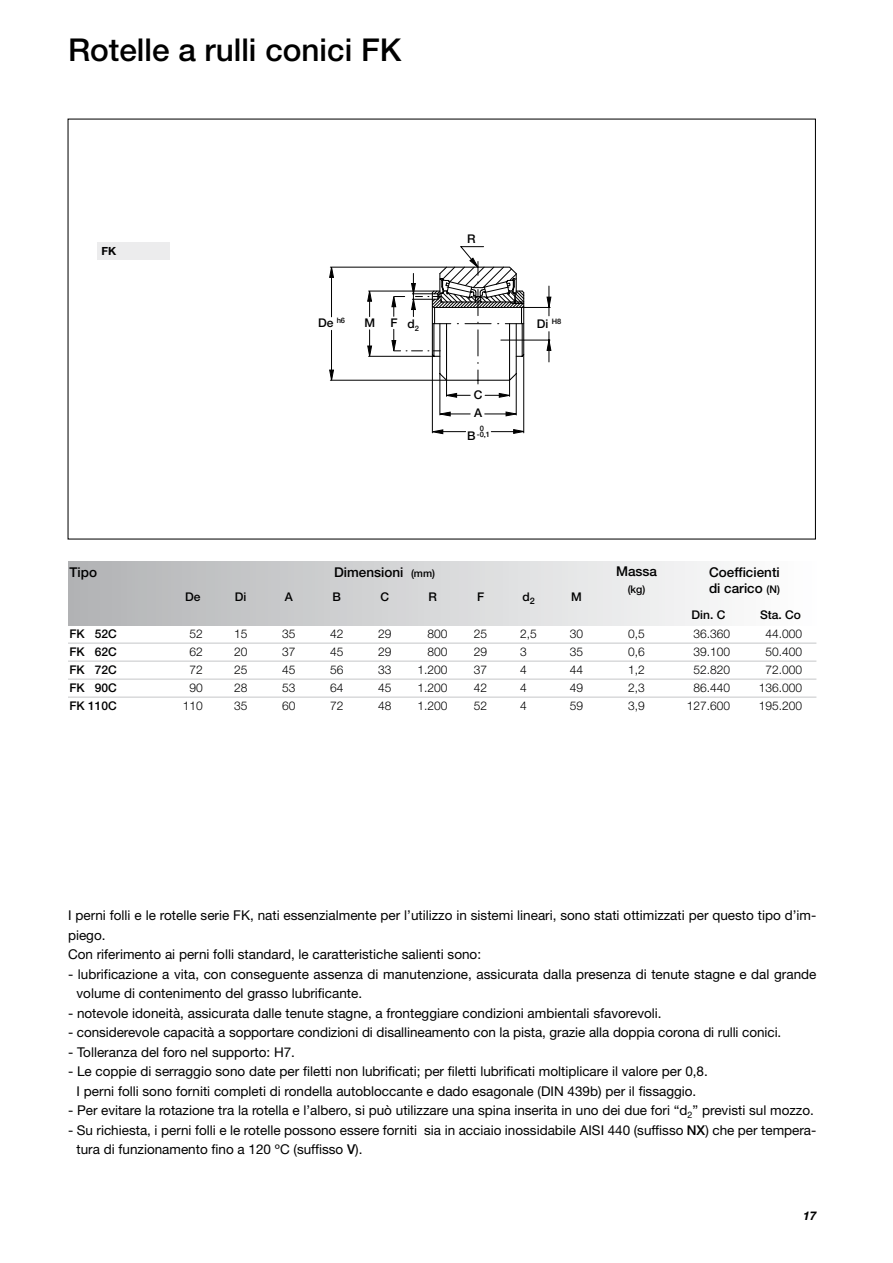
<style>
.page{position:relative;width:893px;height:1263px;background:#fff}
.page>*{position:absolute;margin:0;border:0;box-sizing:border-box;transform-origin:0 0}
.t1{font:500 31.5px "Helvetica Neue";color:#000}
.t2{font:13.5px/19.5px "Helvetica Neue";color:#000}
.t3{font:500 13.5px/16.5px "Helvetica Neue";color:#000}
.t4{font:300 12px/18px "Helvetica Neue";color:#000;text-align:justify}
.t5{font:500 12px/18px "Helvetica Neue";color:#000;text-align:justify}
.t6{font:italic 700 12px "Helvetica Neue";color:#000}
.t7{font:700 11.25px "Helvetica Neue";color:#000}
.t8{font:500 10.5px "Helvetica Neue";color:#000}
.t9{font:500 7.5px "Helvetica Neue";color:#000}
.s1{font-size:12px}
.s2{font-size:10.5px}
.s3{color:#fff}
.s4{font-weight:500}
</style>
<div class="page">
<div style="left:68px;top:561px;width:748px;height:64px;background:linear-gradient(to right,#b2b3b5,#fff)"></div>
<hr style="left:68px;top:643px;width:748px;height:1px;background:#c5c6c8">
<hr style="left:68px;top:661px;width:748px;height:1px;background:#c5c6c8">
<hr style="left:68px;top:679px;width:748px;height:1px;background:#c5c6c8">
<hr style="left:68px;top:697px;width:748px;height:1px;background:#c5c6c8">
<hr style="left:516px;top:374px;width:1px;height:41px;background:#000">
<hr style="left:440px;top:374px;width:1px;height:41px;background:#000">
<hr style="left:523px;top:355px;width:1px;height:78px;background:#000">
<hr style="left:432px;top:355px;width:1px;height:78px;background:#000">
<svg style="left:431px;top:429px;width:35px;height:5px"></svg>
<svg style="left:439px;top:412px;width:31px;height:4px"></svg>
<svg style="left:491px;top:429px;width:34px;height:5px"></svg>
<svg style="left:485px;top:411px;width:32px;height:5px"></svg>
<svg style="left:329px;top:246px;width:222px;height:152px"></svg>
<div style="left:97px;top:242px;width:73px;height:17px;background:#ececed"></div>
<h1 class="t1" style="left:68px;top:31px;width:335px">Rotelle a rulli conici FK</h1>
<p class="t7" style="left:102px;top:244px;width:16px">FK</p>
<p class="t9" style="left:337px;top:315px;width:10px">h6</p>
<p class="t5" style="left:318px;top:314px;width:17px">De</p>
<p class="t5" style="left:364px;top:313px;width:12px">M</p>
<p class="t5" style="left:390px;top:313px;width:9px">F</p>
<p class="t5" style="left:408px;top:315px;width:13px">d<sub>2</sub></p>
<p class="t5" style="left:467px;top:230px;width:10px">R</p>
<p class="t5" style="left:474px;top:385px;width:10px">C<br>A</p>
<p class="t9" style="left:467px;top:430px;width:24px"><span class="s1">B</span> -0,1</p>
<p class="t9" style="left:480px;top:423px;width:6px">0</p>
<p class="t5" style="left:537px;top:315px;width:26px">Di <sup>H8</sup></p>
<p class="t3" style="left:70px;top:563px;width:29px">Tipo</p>
<p class="t3" style="left:334px;top:564px;width:102px">Dimensioni <span class="s2">(mm)</span></p>
<p class="t5" style="left:185px;top:587px;width:17px">De</p>
<p class="t5" style="left:235px;top:587px;width:13px">Di</p>
<p class="t5" style="left:285px;top:587px;width:10px">A</p>
<p class="t5" style="left:332px;top:587px;width:10px">B</p>
<p class="t5" style="left:380px;top:587px;width:10px">C</p>
<p class="t5" style="left:428px;top:587px;width:10px">R</p>
<p class="t5" style="left:477px;top:587px;width:9px">F</p>
<p class="t5" style="left:522px;top:587px;width:14px">d<sub>2</sub></p>
<p class="t5" style="left:571px;top:587px;width:12px">M</p>
<p class="t3" style="left:616px;top:563px;width:43px">Massa</p>
<p class="t8" style="left:628px;top:583px;width:19px">(kg)</p>
<p class="t5" style="left:70px;top:625px;width:49px">FK 52C FK 62C FK 72C FK 90C FK 110C</p>
<p class="t4" style="left:183px;top:625px;width:22px"><span class="s3">0</span>52<br><span class="s3">0</span>62<br><span class="s3">0</span>72<br><span class="s3">0</span>90<br>110</p>
<p class="t4" style="left:234px;top:625px;width:15px">15<br>20<br>25<br>28<br>35</p>
<p class="t4" style="left:282px;top:625px;width:15px">35<br>37<br>45<br>53<br>60</p>
<p class="t4" style="left:330px;top:625px;width:15px">42<br>45<br>56<br>64<br>72</p>
<p class="t4" style="left:378px;top:625px;width:15px">29<br>29<br>33<br>45<br>48</p>
<p class="t4" style="left:418px;top:625px;width:32px"><span class="s3">0.</span>800<br><span class="s3">0.</span>800<br>1.200<br>1.200<br>1.200</p>
<p class="t4" style="left:474px;top:625px;width:15px">25<br>29<br>37<br>42<br>52</p>
<p class="t4" style="left:520px;top:625px;width:18px">2,5</p>
<p class="t4" style="left:570px;top:625px;width:15px">30<br>35<br>44<br>49<br>59</p>
<p class="t4" style="left:628px;top:625px;width:18px">0,5<br>0,6<br>1,2<br>2,3<br>3,9</p>
<p class="t3" style="left:709px;top:564px;width:72px">Coefficienti di carico <span class="s2">(N)</span></p>
<p class="t5" style="left:692px;top:605px;width:35px">Din. C</p>
<p class="t5" style="left:760px;top:605px;width:42px">Sta. Co</p>
<p class="t4" style="left:687px;top:625px;width:45px"><span class="s3">0</span>36.360<br><span class="s3">0</span>39.100<br><span class="s3">0</span>52.820<br><span class="s3">0</span>86.440<br>127.600</p>
<p class="t4" style="left:759px;top:625px;width:45px"><span class="s3">0</span>44.000<br><span class="s3">0</span>50.400<br><span class="s3">0</span>72.000<br>136.000<br>195.200</p>
<p class="t2" style="left:68px;top:905px;width:750px">I perni folli e le rotelle serie FK, nati essenzialmente per l’utilizzo in sistemi lineari, sono stati ottimizzati per questo tipo d’im&shy;piego.<br>Con riferimento ai perni folli standard, le caratteristiche salienti sono:</p>
<p class="t2" style="left:77px;top:964px;width:741px;text-indent:-9px">- lubrificazione a vita, con conseguente assenza di manutenzione, assicurata dalla presenza di tenute stagne e dal grande volume di contenimento del grasso lubrificante.</p>
<p class="t2" style="left:68px;top:1003px;width:595px">- notevole idoneità, assicurata dalle tenute stagne, a fronteggiare condizioni ambientali sfavorevoli.</p>
<p class="t2" style="left:68px;top:1022px;width:715px">- considerevole capacità a sopportare condizioni di disallineamento con la pista, grazie alla doppia corona di rulli conici.</p>
<p class="t2" style="left:68px;top:1042px;width:229px">- Tolleranza del foro nel supporto: H7.</p>
<p class="t2" style="left:68px;top:1061px;width:641px;text-align:center">- Le coppie di serraggio sono date per filetti non lubrificati; per filetti lubrificati moltiplicare il valore per 0,8.<br>I perni folli sono forniti completi di rondella autobloccante e dado esagonale (DIN 439b) per il fissaggio.</p>
<p class="t2" style="left:68px;top:1100px;width:747px">- Per evitare la rotazione tra la rotella e l’albero, si può utilizzare una spina inserita in uno dei due fori “d<sub>2</sub>” previsti sul mozzo.</p>
<p class="t2" style="left:77px;top:1120px;width:741px;text-indent:-9px">- Su richiesta, i perni folli e le rotelle possono essere forniti sia in acciaio inossidabile AISI 440 (suffisso <span class="s4">NX</span>) che per tempera&shy;tura di funzionamento fino a 120 ºC (suffisso <span class="s4">V</span>).</p>
<p class="t6" style="left:803px;top:1208px;width:15px">17</p>
</div>
